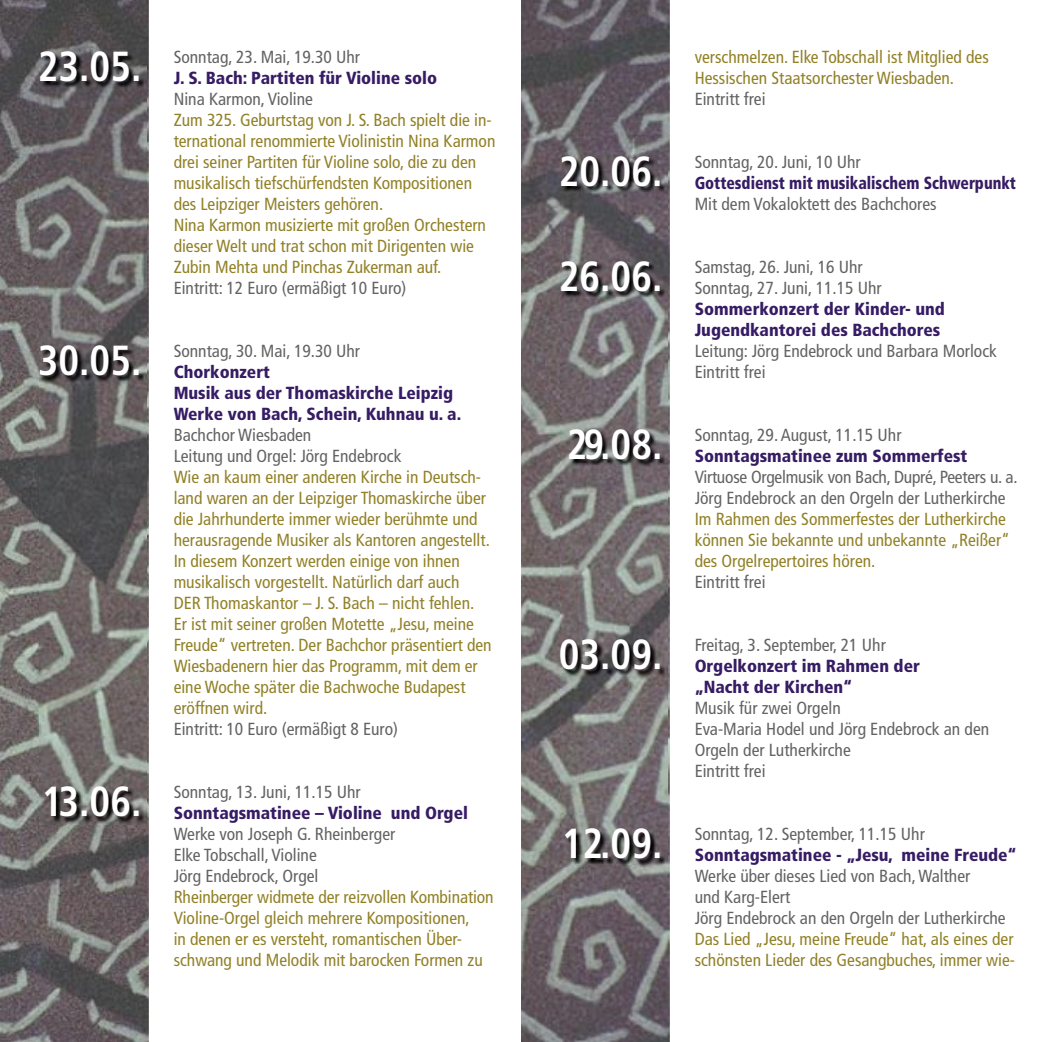
<style>
.page{position:relative;width:1042px;height:1042px;background:#fff}
.page>*{position:absolute;margin:0;border:0;box-sizing:border-box;transform-origin:0 0}
.t1{font:700 condensed 42px "Frutiger";color:#fff;scale:.95 1}
.t2{font:condensed 17.5px/21px "Frutiger";color:#928127}
.t3{font:condensed 17.5px/21px "Frutiger";color:#636363}
.t4{font:900 condensed 17.5px/21px "Frutiger";color:#361c64}
.t5{font:900 condensed 17.5px "Frutiger";color:#361c64;scale:.9 1}
</style>
<div class="page">
<img style="left:521px;top:0;width:149px;height:1042px">
<img style="left:0;top:0;width:149px;height:1042px">
<img style="left:561px;top:156px;width:106px;height:710px">
<img style="left:40px;top:51px;width:106px;height:773px">
<h1 class="t1" style="left:38px;top:42px;width:110px">23.05.</h1>
<h1 class="t1" style="left:38px;top:336px;width:110px">30.05.</h1>
<p class="t3" style="left:174px;top:46px;width:188px">Sonntag, 23. Mai, 19.30 Uhr</p>
<p class="t4" style="left:174px;top:67px;width:265px">J. S. Bach: Partiten für Violine solo</p>
<p class="t3" style="left:174px;top:88px;width:141px">Nina Karmon, Violine</p>
<p class="t2" style="left:174px;top:109px;width:323px">Zum 325. Geburtstag von J. S. Bach spielt die in&shy;ternational renommierte Violinistin Nina Karmon drei seiner Partiten für Violine solo, die zu den musikalisch tiefschürfendsten Kompositionen des Leipziger Meisters gehören.<br>Nina Karmon musizierte mit großen Orchestern dieser Welt und trat schon mit Dirigenten wie Zubin Mehta und Pinchas Zukerman auf.</p>
<p class="t3" style="left:174px;top:277px;width:234px">Eintritt: 12 Euro (ermäßigt 10 Euro)</p>
<p class="t3" style="left:174px;top:340px;width:188px">Sonntag, 30. Mai, 19.30 Uhr</p>
<p class="t4" style="left:174px;top:361px;width:289px">Chorkonzert<br>Musik aus der Thomaskirche Leipzig<br>Werke von Bach, Schein, Kuhnau u. a.</p>
<p class="t3" style="left:174px;top:424px;width:229px">Bachchor Wiesbaden<br>Leitung und Orgel: Jörg Endebrock</p>
<p class="t2" style="left:174px;top:466px;width:319px">Wie an kaum einer anderen Kirche in Deutsch&shy;land waren an der Leipziger Thomaskirche über die Jahrhunderte immer wieder berühmte und herausragende Musiker als Kantoren angestellt.<br>In diesem Konzert werden einige von ihnen musikalisch vorgestellt. Natürlich darf auch<br>DER Thomaskantor – J. S. Bach – nicht fehlen.<br>Er ist mit seiner großen Motette „Jesu, meine Freude“ vertreten. Der Bachchor präsentiert den Wiesbadenern hier das Programm, mit dem er eine Woche später die Bachwoche Budapest eröffnen wird.</p>
<p class="t3" style="left:174px;top:718px;width:226px">Eintritt: 10 Euro (ermäßigt 8 Euro)</p>
<p class="t2" style="left:694px;top:46px;width:296px">verschmelzen. Elke Tobschall ist Mitglied des<br>Hessischen Staatsorchester Wiesbaden.</p>
<p class="t3" style="left:694px;top:88px;width:72px">Eintritt frei</p>
<h1 class="t1" style="left:559px;top:147px;width:110px">20.06.</h1>
<p class="t3" style="left:694px;top:151px;width:168px">Sonntag, 20. Juni, 10 Uhr</p>
<p class="t5" style="left:694px;top:172px;width:359px">Gottesdienst mit musikalischem Schwerpunkt</p>
<p class="t3" style="left:694px;top:193px;width:243px">Mit dem Vokaloktett des Bachchores</p>
<h1 class="t1" style="left:559px;top:252px;width:110px">26.06.</h1>
<p class="t3" style="left:694px;top:256px;width:189px">Samstag, 26. Juni, 16 Uhr<br>Sonntag, 27. Juni, 11.15 Uhr</p>
<p class="t4" style="left:694px;top:298px;width:252px">Sommerkonzert der Kinder- und<br>Jugendkantorei des Bachchores</p>
<p class="t3" style="left:694px;top:340px;width:304px">Leitung: Jörg Endebrock und Barbara Morlock<br>Eintritt frei</p>
<h1 class="t1" style="left:567px;top:420px;width:102px">29.08.</h1>
<p class="t3" style="left:694px;top:424px;width:208px">Sonntag, 29. August, 11.15 Uhr</p>
<p class="t4" style="left:694px;top:445px;width:274px">Sonntagsmatinee zum Sommerfest</p>
<p class="t3" style="left:694px;top:466px;width:324px">Virtuose Orgelmusik von Bach, Dupré, Peeters u. a.<br>Jörg Endebrock an den Orgeln der Lutherkirche</p>
<p class="t2" style="left:694px;top:508px;width:317px">Im Rahmen des Sommerfestes der Lutherkirche können Sie bekannte und unbekannte „Reißer“ des Orgelrepertoires hören.</p>
<p class="t3" style="left:694px;top:571px;width:72px">Eintritt frei</p>
<h1 class="t1" style="left:559px;top:630px;width:110px">03.09.</h1>
<p class="t3" style="left:694px;top:634px;width:193px">Freitag, 3. September, 21 Uhr</p>
<p class="t4" style="left:694px;top:655px;width:227px">Orgelkonzert im Rahmen der „Nacht der Kirchen“</p>
<p class="t3" style="left:694px;top:697px;width:296px">Musik für zwei Orgeln<br>Eva-Maria Hodel und Jörg Endebrock an den<br>Orgeln der Lutherkirche<br>Eintritt frei</p>
<h1 class="t1" style="left:42px;top:777px;width:106px">13.06.</h1>
<p class="t3" style="left:174px;top:781px;width:189px">Sonntag, 13. Juni, 11.15 Uhr</p>
<p class="t4" style="left:174px;top:802px;width:296px">Sonntagsmatinee – Violine und Orgel</p>
<p class="t3" style="left:174px;top:823px;width:223px">Werke von Joseph G. Rheinberger<br>Elke Tobschall, Violine<br>Jörg Endebrock, Orgel</p>
<p class="t2" style="left:174px;top:886px;width:322px">Rheinberger widmete der reizvollen Kombination Violine-Orgel gleich mehrere Kompositionen,<br>in denen er es versteht, romantischen Über&shy;schwang und Melodik mit barocken Formen zu</p>
<h1 class="t1" style="left:562px;top:819px;width:107px">12.09.</h1>
<p class="t3" style="left:694px;top:823px;width:232px">Sonntag, 12. September, 11.15 Uhr</p>
<p class="t4" style="left:694px;top:844px;width:324px">Sonntagsmatinee - „Jesu, meine Freude“</p>
<p class="t3" style="left:694px;top:865px;width:312px">Werke über dieses Lied von Bach, Walther<br>und Karg-Elert<br>Jörg Endebrock an den Orgeln der Lutherkirche</p>
<p class="t2" style="left:694px;top:928px;width:322px">Das Lied „Jesu, meine Freude“ hat, als eines der schönsten Lieder des Gesangbuches, immer wie-</p>
</div>
